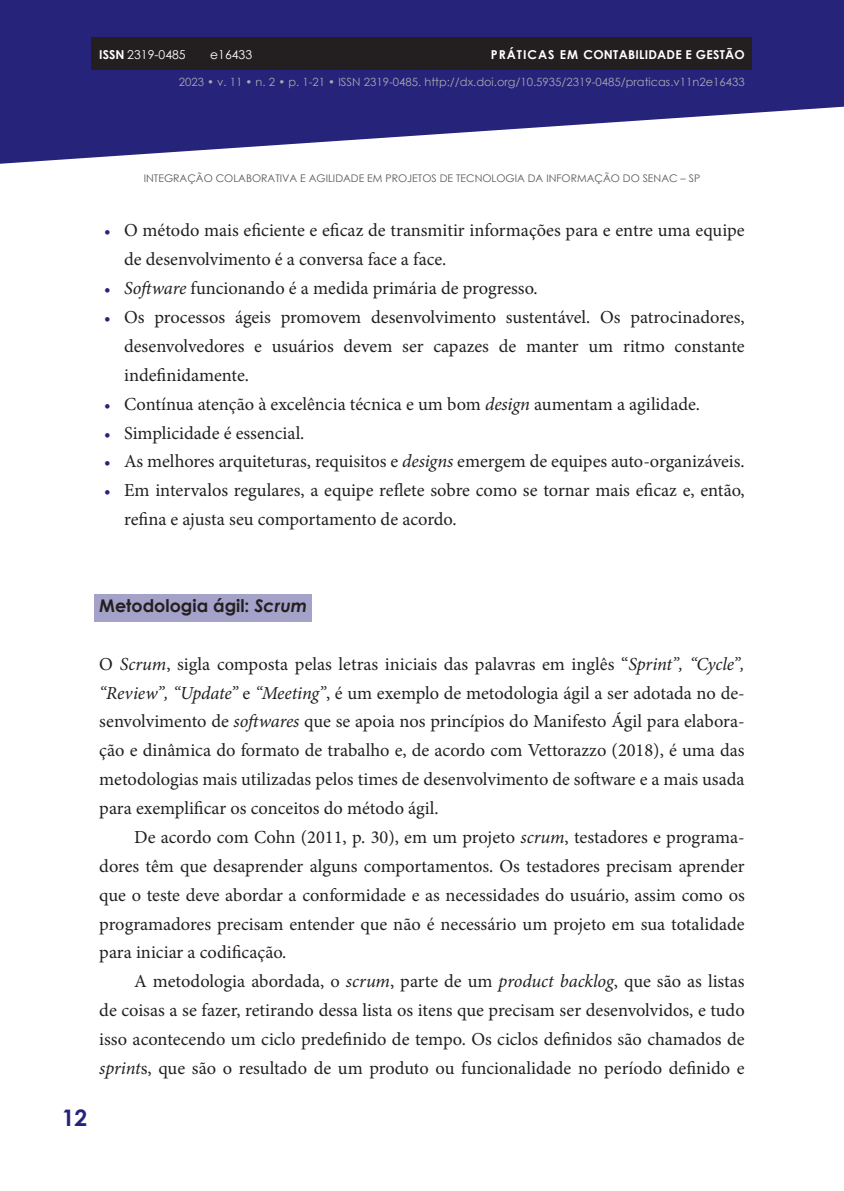
<style>
.page{position:relative;width:844px;height:1191px;background:#fff}
.page>*{position:absolute;margin:0;border:0;box-sizing:border-box;transform-origin:0 0}
.t1{font:700 22.75px "Century Gothic";color:#26237b}
.t2{font:18.38px/28.9px "Minion Pro";color:#231f20;text-align:justify}
.t3{font:700 17.5px "Century Gothic";color:#231f20}
.t4{font:700 12.25px "Century Gothic";letter-spacing:.02em;color:#fff}
.t5{font:12.25px "Century Gothic";color:#fff}
.t6{font:11.38px "Century Gothic";color:#a8a9ad}
.t7{font:10.5px "Century Gothic";color:#57585a}
.s1{font-weight:700}
.s2{font-weight:600;font-size:16.62px;color:#26237b}
.s3{font-style:italic}
</style>
<div class="page">
<svg style="left:843px;top:0;width:1px;height:107px"></svg>
<svg style="left:0;top:0;width:843px;height:164px;fill:#26237b"></svg>
<div style="left:92px;top:37px;width:660px;height:33px;background:#231f20"></div>
<div style="left:94px;top:594px;width:218px;height:27px;background:#a5a2ca"></div>
<p class="t5" style="left:99px;top:46px;width:88px"><span class="s1">ISSN</span> 2319-0485</p>
<p class="t5" style="left:210px;top:46px;width:43px">e16433</p>
<p class="t4" style="left:491px;top:45px;width:255px">PRÁTICAS EM CONTABILIDADE E GESTÃO</p>
<p class="t6" style="left:179px;top:74px;width:567px">2023 • v. 11 • n. 2 • p. 1-21 • ISSN 2319-0485. http://dx.doi.org/10.5935/2319-0485/praticas.v11n2e16433</p>
<p class="t7" style="left:144px;top:171px;width:558px">INTEGRAÇÃO COLABORATIVA E AGILIDADE EM PROJETOS DE TECNOLOGIA DA INFORMAÇÃO DO SENAC – SP</p>
<p class="t2" style="left:124px;top:216px;width:622px;text-indent:-20px"><span class="s2">•</span> O método mais eficiente e eficaz de transmitir informações para e entre uma equipe de desenvolvimento é a conversa face a face.</p>
<p class="t2" style="left:104px;top:274px;width:435px"><span class="s2">•</span> <span class="s3">Software</span> funcionando é a medida primária de progresso.</p>
<p class="t2" style="left:124px;top:303px;width:622px;text-indent:-20px"><span class="s2">•</span> Os processos ágeis promovem desenvolvimento sustentável. Os patrocinadores, desenvolvedores e usuários devem ser capazes de manter um ritmo constante indefinidamente.</p>
<p class="t2" style="left:104px;top:389px;width:597px"><span class="s2">•</span> Contínua atenção à excelência técnica e um bom <span class="s3">design</span> aumentam a agilidade.</p>
<p class="t2" style="left:104px;top:418px;width:202px"><span class="s2">•</span> Simplicidade é essencial.</p>
<p class="t2" style="left:104px;top:447px;width:641px"><span class="s2">•</span> As melhores arquiteturas, requisitos e <span class="s3">designs</span> emergem de equipes auto-organizáveis.</p>
<p class="t2" style="left:124px;top:476px;width:622px;text-indent:-20px"><span class="s2">•</span> Em intervalos regulares, a equipe reflete sobre como se tornar mais eficaz e, então, refina e ajusta seu comportamento de acordo.</p>
<p class="t3" style="left:99px;top:592px;width:209px">Metodologia ágil: <span class="s3">Scrum</span></p>
<p class="t1" style="left:62px;top:1100px;width:27px">12</p>
<p class="t2" style="left:99px;top:649px;width:646px">O <span class="s3">Scrum</span>, sigla composta pelas letras iniciais das palavras em inglês “<span class="s3">Sprint”, “Cycle”, “Review”, “Update”</span> e <span class="s3">“Meeting”</span>, é um exemplo de metodologia ágil a ser adotada no de&shy;senvolvimento de <span class="s3">softwares</span> que se apoia nos princípios do Manifesto Ágil para elabora&shy;ção e dinâmica do formato de trabalho e, de acordo com Vettorazzo (2018), é uma das metodologias mais utilizadas pelos times de desenvolvimento de software e a mais usada para exemplificar os conceitos do método ágil.</p>
<p class="t2" style="left:99px;top:822px;width:646px;text-indent:35px">De acordo com Cohn (2011, p. 30), em um projeto <span class="s3">scrum</span>, testadores e programa&shy;dores têm que desaprender alguns comportamentos. Os testadores precisam aprender que o teste deve abordar a conformidade e as necessidades do usuário, assim como os programadores precisam entender que não é necessário um projeto em sua totalidade para iniciar a codificação.</p>
<p class="t2" style="left:99px;top:967px;width:646px;text-indent:35px">A metodologia abordada, o <span class="s3">scrum</span>, parte de um <span class="s3">product backlog</span>, que são as listas de coisas a se fazer, retirando dessa lista os itens que precisam ser desenvolvidos, e tudo isso acontecendo um ciclo predefinido de tempo. Os ciclos definidos são chamados de <span class="s3">sprint</span>s, que são o resultado de um produto ou funcionalidade no período definido e</p>
</div>
